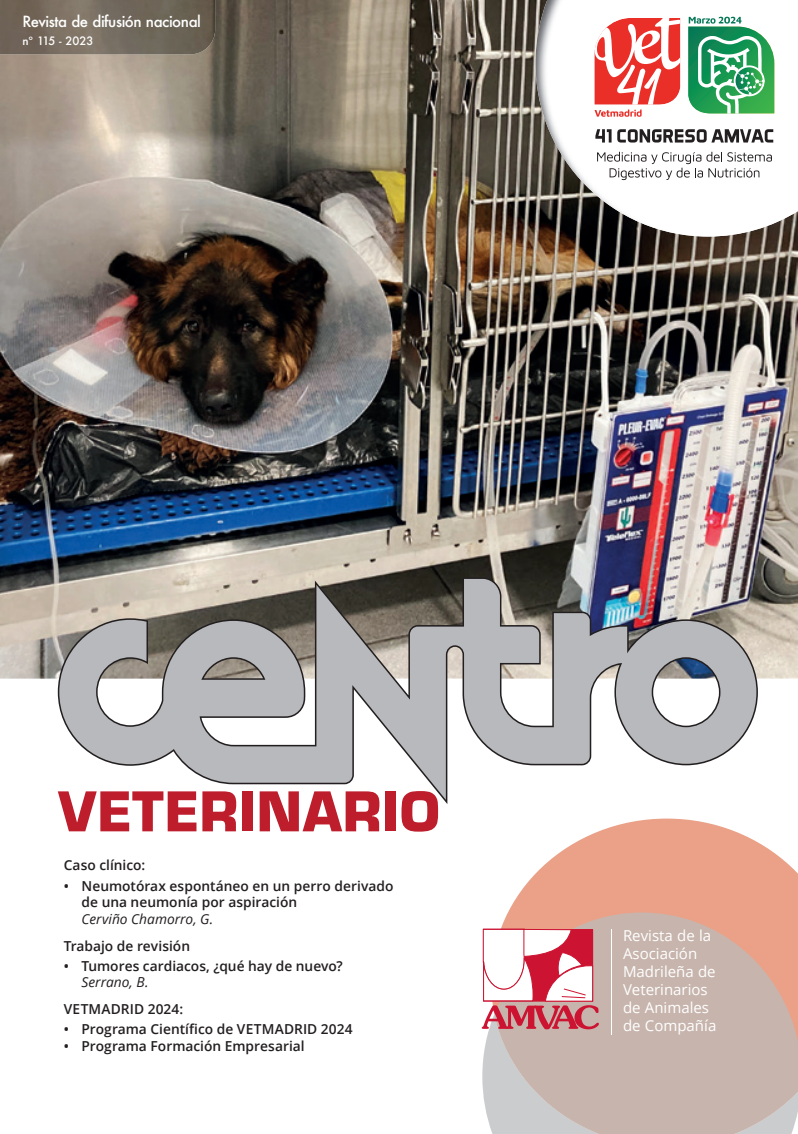
<style>
.page{position:relative;width:798px;height:1134px;background:#fff}
.page>*{position:absolute;margin:0;border:0;box-sizing:border-box;transform-origin:0 0}
.t1{font:15px/18px "Open Sans";color:#fff}
.t2{font:500 15px "Futura";letter-spacing:-.03em;color:#fff}
.t3{font:600 13.75px/16.5px "Open Sans";color:#231f20}
.t4{font:italic 13.75px "Open Sans";color:#231f20}
.t5{font:500 11.25px "Futura";color:#fff}
</style>
<div class="page">
<img style="left:0;top:0;width:797px;height:679px">
<svg style="left:491px;top:818px;width:306px;height:111px;fill:#eaa188"></svg>
<svg style="left:482px;top:1029px;width:12px;height:105px"></svg>
<svg style="left:494px;top:912px;width:303px;height:222px;fill:#c7b5ad"></svg>
<svg style="left:481px;top:929px;width:117px;height:100px"></svg>
<svg style="left:61px;top:804px;width:135px;height:27px"></svg>
<svg style="left:202px;top:804px;width:34px;height:27px"></svg>
<div style="left:242px;top:791px;width:10px;height:40px;background:#be1d2c"></div>
<svg style="left:259px;top:804px;width:120px;height:27px"></svg>
<div style="left:385px;top:791px;width:11px;height:40px;background:#be1d2c"></div>
<svg style="left:401px;top:804px;width:37px;height:28px"></svg>
<hr style="left:611px;top:930px;width:1px;height:105px;background:#fff">
<img style="left:0;top:0;width:215px;height:54px">
<svg style="left:58px;top:577px;width:699px;height:227px"></svg>
<img style="left:535px;top:0;width:262px;height:237px">
<svg style="left:594px;top:18px;width:86px;height:99px"></svg>
<svg style="left:688px;top:17px;width:86px;height:97px"></svg>
<svg style="left:595px;top:129px;width:16px;height:14px"></svg>
<svg style="left:617px;top:129px;width:156px;height:14px"></svg>
<svg style="left:597px;top:152px;width:174px;height:28px"></svg>
<p class="t2" style="left:22px;top:11px;width:180px">Revista de difusión nacional</p>
<p class="t5" style="left:22px;top:33px;width:72px">nº 115 - 2023</p>
<p class="t3" style="left:64px;top:857px;width:83px">Caso clínico:</p>
<p class="t3" style="left:81px;top:877px;width:313px;text-indent:-18px">• Neumotórax espontáneo en un perro derivado de una neumonía por aspiración</p>
<p class="t4" style="left:81px;top:909px;width:133px">Cerviño Chamorro, G.</p>
<p class="t3" style="left:64px;top:937px;width:128px">Trabajo de revisión</p>
<p class="t3" style="left:64px;top:957px;width:280px">• Tumores cardiacos, ¿qué hay de nuevo?</p>
<p class="t4" style="left:81px;top:973px;width:68px">Serrano, B.</p>
<p class="t3" style="left:64px;top:1001px;width:121px">VETMADRID 2024:</p>
<p class="t3" style="left:64px;top:1021px;width:290px">• Programa Científico de VETMADRID 2024</p>
<p class="t3" style="left:64px;top:1037px;width:242px">• Programa Formación Empresarial</p>
<p class="t1" style="left:622px;top:926px;width:95px">Revista de la<br>Asociación<br>Madrileña de<br>Veterinarios de Animales de Compañía</p>
</div>
